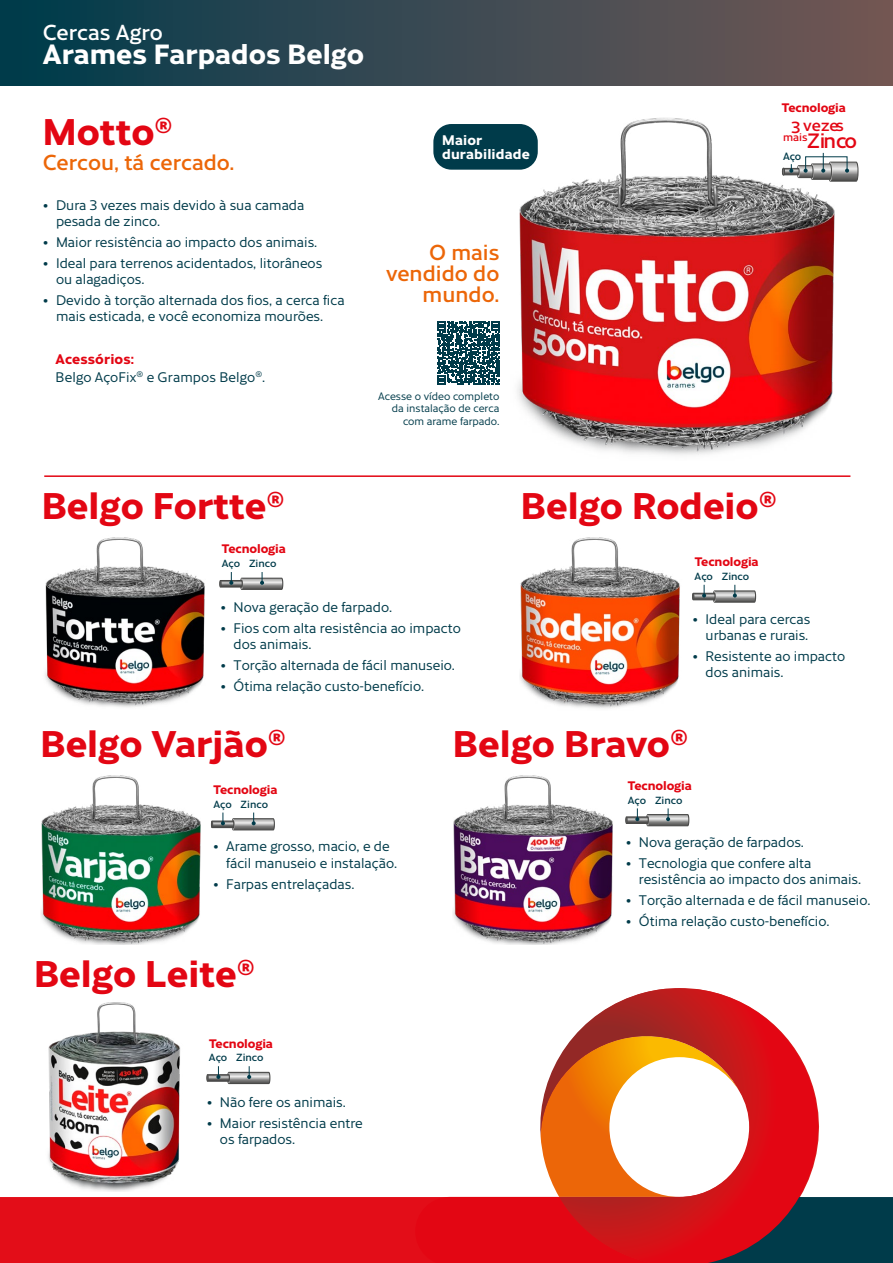
<style>
.page{position:relative;width:893px;height:1263px;background:#fff}
.page>*{position:absolute;margin:0;border:0;box-sizing:border-box;transform-origin:0 0}
.t1{font:700 36px "Cresta";color:#e30613}
.t2{font:700 27px "Cresta";color:#fff}
.t3{font:500 21px/21px "Cresta";color:#ec6608;text-align:right}
.t4{font:500 21px "Cresta";color:#fff}
.t5{font:500 20.1px "Cresta";letter-spacing:-.055em;color:#e30613}
.t6{font:500 15.75px "Cresta";color:#e30613}
.t7{font:13.5px/16.5px "Cresta";color:#003b4a}
.t8{font:700 13.5px/13.5px "Cresta";letter-spacing:.01em;color:#fff}
.t9{font:700 12px "Cresta";letter-spacing:-.01em;color:#e30613}
.t10{font:500 10.65px "Cresta";color:#e30613}
.t11{font:10.5px/12.6px "Cresta";color:#003b4a;text-align:right}
.t12{font:500 10.2px "Cresta";color:#003b4a}
.t13{font:500 10.05px "Cresta";color:#003b4a}
.s1{font-weight:700;color:#e30613}
</style>
<div class="page">
<div style="left:0;top:0;width:893px;height:85px;background:linear-gradient(to right,#003b4d,#755855)"></div>
<img style="left:45px;top:537px;width:160px;height:170px">
<img style="left:41px;top:775px;width:159px;height:169px">
<svg style="left:219px;top:572px;width:65px;height:18px"></svg>
<svg style="left:210px;top:812px;width:65px;height:19px"></svg>
<svg style="left:206px;top:1066px;width:65px;height:19px"></svg>
<img style="left:453px;top:775px;width:160px;height:169px">
<svg style="left:625px;top:808px;width:65px;height:19px"></svg>
<img style="left:517px;top:117px;width:318px;height:338px">
<svg style="left:782px;top:153px;width:77px;height:29px"></svg>
<svg style="left:437px;top:321px;width:63px;height:63px"></svg>
<div style="left:433px;top:124px;width:105px;height:46px;background:#003b4a;border-radius:18px"></div>
<hr style="left:44px;top:475px;width:806px;height:2px;background:#e30613">
<img style="left:520px;top:537px;width:160px;height:171px">
<svg style="left:692px;top:585px;width:65px;height:18px"></svg>
<div style="left:0;top:1197px;width:415px;height:66px;background:#e30d18"></div>
<svg style="left:415px;top:1196px;width:478px;height:67px;background:#991b28"></svg>
<svg style="left:536px;top:988px;width:297px;height:275px"></svg>
<img style="left:48px;top:1002px;width:133px;height:190px">
<h3 class="t4" style="left:43px;top:16px;width:121px">Cercas Agro</h3>
<h2 class="t2" style="left:43px;top:31px;width:323px">Arames Farpados Belgo</h2>
<h1 class="t1" style="left:43px;top:102px;width:131px">Motto<sup>®</sup></h1>
<h3 class="t3" style="left:43px;top:151px;width:193px">Cercou, tá cercado.</h3>
<p class="t7" style="left:56px;top:195px;width:250px;text-indent:-13px">• Dura 3 vezes mais devido à sua camada pesada de zinco.</p>
<p class="t7" style="left:43px;top:233px;width:276px">• Maior resistência ao impacto dos animais.</p>
<p class="t7" style="left:56px;top:253px;width:268px;text-indent:-13px">• Ideal para terrenos acidentados, litorâneos ou alagadiços.</p>
<p class="t7" style="left:43px;top:291px;width:304px;text-align:center">• Devido à torção alternada dos fios, a cerca fica mais esticada, e você economiza mourões.</p>
<p class="t7" style="left:56px;top:349px;width:211px;line-height:18px"><span class="s1">Acessórios:<br></span>Belgo AçoFix<sup>®</sup> e Grampos Belgo<sup>®</sup>.</p>
<p class="t8" style="left:442px;top:132px;width:89px">Maior durabilidade</p>
<h3 class="t3" style="left:386px;top:241px;width:115px">O mais vendido do mundo.</h3>
<p class="t11" style="left:378px;top:389px;width:123px">Acesse o vídeo completo da instalação de cerca com arame farpado.</p>
<p class="t9" style="left:782px;top:98px;width:65px">Tecnologia</p>
<p class="t6" style="left:791px;top:113px;width:54px">3 vezes</p>
<p class="t10" style="left:783px;top:129px;width:26px">mais</p>
<h3 class="t5" style="left:807px;top:126px;width:51px">Zinco</h3>
<p class="t12" style="left:783px;top:149px;width:20px">Aço</p>
<h1 class="t1" style="left:42px;top:476px;width:244px">Belgo Fortte<sup>®</sup></h1>
<p class="t9" style="left:222px;top:539px;width:65px">Tecnologia</p>
<p class="t13" style="left:222px;top:556px;width:56px">Aço Zinco</p>
<h1 class="t1" style="left:521px;top:476px;width:257px">Belgo Rodeio<sup>®</sup></h1>
<p class="t9" style="left:695px;top:552px;width:65px">Tecnologia</p>
<p class="t13" style="left:695px;top:569px;width:56px">Aço Zinco</p>
<p class="t7" style="left:220px;top:598px;width:174px">• Nova geração de farpado.</p>
<p class="t7" style="left:234px;top:619px;width:229px;text-indent:-14px">• Fios com alta resistência ao impacto dos animais.</p>
<p class="t7" style="left:220px;top:656px;width:236px">• Torção alternada de fácil manuseio.</p>
<p class="t7" style="left:220px;top:677px;width:206px">• Ótima relação custo-benefício.</p>
<p class="t7" style="left:692px;top:609px;width:120px;text-align:right">• Ideal para cercas urbanas e rurais.</p>
<p class="t7" style="left:706px;top:647px;width:141px;text-indent:-14px">• Resistente ao impacto dos animais.</p>
<h1 class="t1" style="left:40px;top:714px;width:247px">Belgo Varjão<sup>®</sup></h1>
<p class="t9" style="left:213px;top:779px;width:65px">Tecnologia</p>
<p class="t13" style="left:213px;top:796px;width:56px">Aço Zinco</p>
<p class="t7" style="left:226px;top:837px;width:172px;text-indent:-14px">• Arame grosso, macio, e de fácil manuseio e instalação.</p>
<p class="t7" style="left:213px;top:874px;width:143px">• Farpas entrelaçadas.</p>
<h1 class="t1" style="left:34px;top:944px;width:222px">Belgo Leite<sup>®</sup></h1>
<p class="t9" style="left:209px;top:1033px;width:65px">Tecnologia</p>
<p class="t13" style="left:209px;top:1050px;width:56px">Aço Zinco</p>
<p class="t7" style="left:206px;top:1093px;width:141px">• Não fere os animais.</p>
<p class="t7" style="left:220px;top:1114px;width:144px;text-indent:-14px">• Maior resistência entre os farpados.</p>
<h1 class="t1" style="left:453px;top:714px;width:237px">Belgo Bravo<sup>®</sup></h1>
<p class="t9" style="left:628px;top:775px;width:65px">Tecnologia</p>
<p class="t13" style="left:628px;top:792px;width:56px">Aço Zinco</p>
<p class="t7" style="left:625px;top:833px;width:180px">• Nova geração de farpados.</p>
<p class="t7" style="left:639px;top:854px;width:224px;text-indent:-14px">• Tecnologia que confere alta resistência ao impacto dos animais.</p>
<p class="t7" style="left:625px;top:891px;width:247px">• Torção alternada e de fácil manuseio.</p>
<p class="t7" style="left:625px;top:912px;width:206px">• Ótima relação custo-benefício.</p>
</div>
